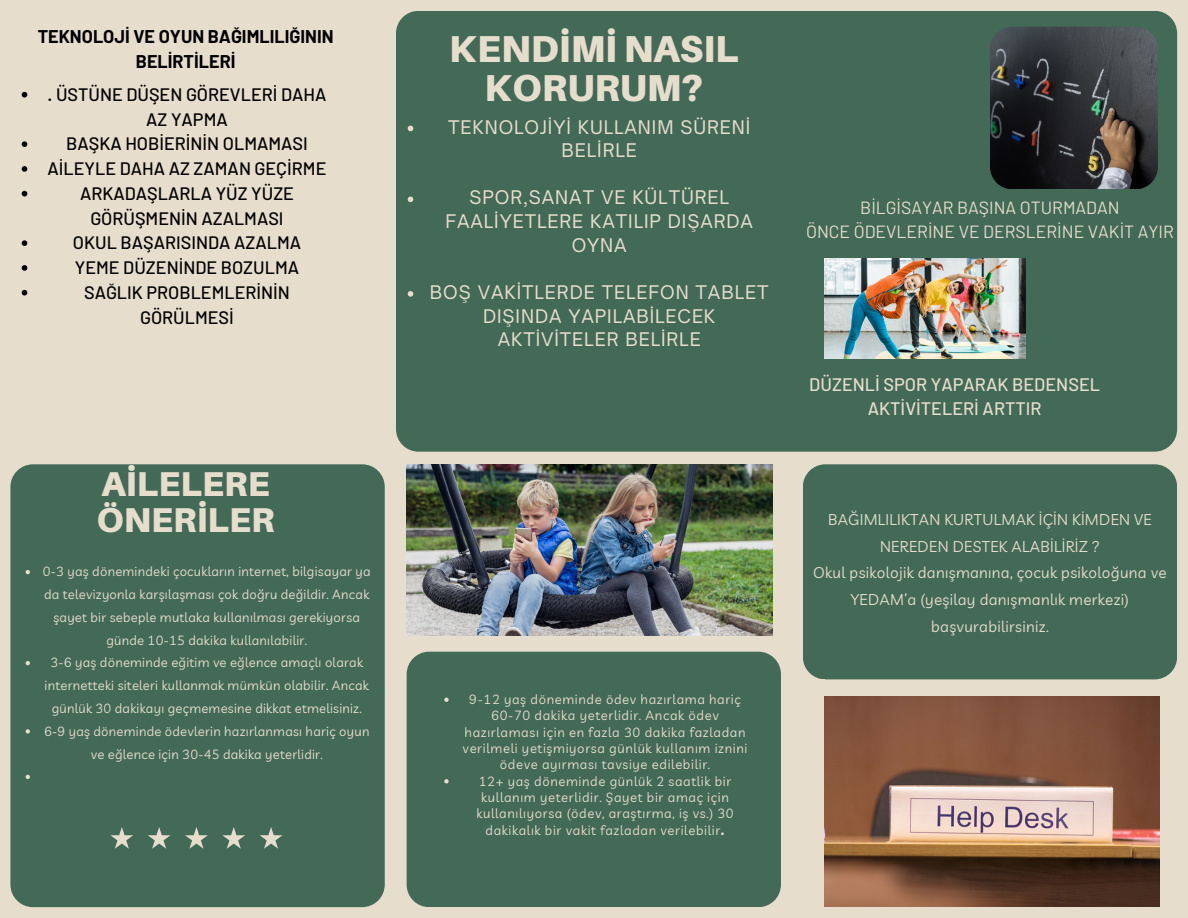
<style>
.page{position:relative;width:1188px;height:918px;background:#e6ddcc}
.page>*{position:absolute;margin:0;border:0;box-sizing:border-box;transform-origin:0 0}
.t1{font:900 37.5px/39.3px "Aileron";color:#e6ddcc;text-align:center}
.t2{font:900 34.5px/36px "Aileron";color:#e6ddcc}
.t3{font:500 18.15px/24.8px "Barlow";color:#e6ddcc;text-align:center}
.t4{font:500 18px/24.8px "Barlow";color:#000;text-align:center}
.t5{font:18px/23.7px "Open Sauce One";letter-spacing:.05em;color:#e6ddcc;text-align:center}
.t6{font:700 18px/24.8px "Barlow";color:#000;text-align:center}
.t7{font:17.55px/23.7px "Barlow";color:#e6ddcc;text-align:center}
.t8{font:15.3px/26.7px "Livvic";letter-spacing:.02em;color:#e6ddcc;text-align:center}
.t9{font:13.05px/22.8px "Livvic";letter-spacing:.02em;color:#e6ddcc;text-align:center}
.t10{font:13.05px/16.4px "Livvic";letter-spacing:.05em;color:#e6ddcc;text-align:center}
.s1{font-weight:700}
</style>
<div class="page">
<div style="left:396px;top:11px;width:781px;height:441px;background:#436957;border-radius:22px"></div>
<img style="left:990px;top:27px;width:168px;height:161px">
<div style="left:803px;top:464px;width:374px;height:215px;background:#436957;border-radius:22px"></div>
<div style="left:10px;top:464px;width:375px;height:443px;background:#436957;border-radius:22px"></div>
<svg style="left:110px;top:827px;width:23px;height:22px"></svg>
<svg style="left:148px;top:827px;width:23px;height:22px"></svg>
<svg style="left:185px;top:827px;width:23px;height:22px"></svg>
<svg style="left:222px;top:827px;width:23px;height:22px"></svg>
<svg style="left:260px;top:827px;width:23px;height:22px"></svg>
<div style="left:407px;top:652px;width:374px;height:255px;background:#436957;border-radius:22px"></div>
<img style="left:824px;top:258px;width:202px;height:100px">
<img style="left:407px;top:464px;width:365px;height:171px">
<img style="left:824px;top:696px;width:336px;height:211px">
<svg style="left:408px;top:126px;width:5px;height:5px"></svg>
<svg style="left:408px;top:197px;width:5px;height:5px"></svg>
<svg style="left:408px;top:291px;width:5px;height:6px"></svg>
<svg style="left:26px;top:570px;width:4px;height:4px"></svg>
<svg style="left:26px;top:661px;width:4px;height:4px"></svg>
<svg style="left:26px;top:729px;width:4px;height:5px"></svg>
<svg style="left:26px;top:775px;width:4px;height:4px"></svg>
<svg style="left:444px;top:698px;width:5px;height:4px"></svg>
<svg style="left:444px;top:779px;width:5px;height:4px"></svg>
<svg style="left:22px;top:92px;width:5px;height:5px"></svg>
<svg style="left:22px;top:141px;width:5px;height:6px"></svg>
<svg style="left:22px;top:166px;width:5px;height:6px"></svg>
<svg style="left:22px;top:191px;width:5px;height:5px"></svg>
<svg style="left:22px;top:240px;width:5px;height:6px"></svg>
<svg style="left:22px;top:265px;width:5px;height:6px"></svg>
<svg style="left:22px;top:290px;width:5px;height:5px"></svg>
<h3 class="t6" style="left:38px;top:23px;width:297px">TEKNOLOJİ VE OYUN BAĞIMLILIĞININ<br>BELİRTİLERİ</h3>
<h2 class="t4" style="left:48px;top:81px;width:280px">. ÜSTÜNE DÜŞEN GÖREVLERİ DAHA<br>AZ YAPMA</h2>
<p class="t4" style="left:66px;top:131px;width:243px">BAŞKA HOBİERİNİN OLMAMASI</p>
<p class="t4" style="left:48px;top:156px;width:280px">AİLEYLE DAHA AZ ZAMAN GEÇİRME</p>
<p class="t4" style="left:80px;top:180px;width:216px">ARKADAŞLARLA YÜZ YÜZE<br>GÖRÜŞMENİN AZALMASI</p>
<p class="t4" style="left:73px;top:230px;width:230px">OKUL BAŞARISINDA AZALMA</p>
<p class="t4" style="left:75px;top:255px;width:226px">YEME DÜZENİNDE BOZULMA</p>
<p class="t4" style="left:84px;top:279px;width:207px">SAĞLIK PROBLEMLERİNİN<br>GÖRÜLMESİ</p>
<h2 class="t2" style="left:97px;top:465px;width:180px">AİLELERE<br>ÖNERİLER</h2>
<p class="t9" style="left:43px;top:560px;width:329px">0-3 yaş dönemindeki çocukların internet, bilgisayar ya da televizyonla karşılaşması çok doğru değildir. Ancak şayet bir sebeple mutlaka kullanılması gerekiyorsa günde 10-15 dakika kullanılabilir.</p>
<h1 class="t9" style="left:45px;top:651px;width:326px">3-6 yaş döneminde eğitim ve eğlence amaçlı olarak internetteki siteleri kullanmak mümkün olabilir. Ancak günlük 30 dakikayı geçmemesine dikkat etmelisiniz.</h1>
<p class="t9" style="left:44px;top:719px;width:327px">6-9 yaş döneminde ödevlerin hazırlanması hariç oyun ve eğlence için 30-45 dakika yeterlidir.</p>
<p class="t1" style="left:449px;top:28px;width:291px">KENDİMİ NASIL<br>KORURUM?</p>
<p class="t5" style="left:448px;top:115px;width:304px">TEKNOLOJİYİ KULLANIM SÜRENİ<br>BELİRLE</p>
<p class="t5" style="left:445px;top:186px;width:309px">SPOR,SANAT VE KÜLTÜREL<br>FAALİYETLERE KATILIP DIŞARDA<br>OYNA</p>
<p class="t5" style="left:430px;top:280px;width:340px">BOŞ VAKİTLERDE TELEFON TABLET<br>DIŞINDA YAPILABİLECEK<br>AKTİVİTELER BELİRLE</p>
<p class="t10" style="left:463px;top:691px;width:285px">9-12 yaş döneminde ödev hazırlama hariç 60-70 dakika yeterlidir. Ancak ödev hazırlaması için en fazla 30 dakika fazladan verilmeli yetişmiyorsa günlük kullanım iznini ödeve ayırması tavsiye edilebilir.</p>
<p class="t10" style="left:476px;top:773px;width:259px">12+ yaş döneminde günlük 2 saatlik bir kullanım yeterlidir. Şayet bir amaç için kullanılıyorsa (ödev, araştırma, iş vs.) 30 dakikalık bir vakit fazladan verilebilir<span class="s1">.</span></p>
<h5 class="t7" style="left:806px;top:195px;width:369px">BİLGİSAYAR BAŞINA OTURMADAN<br>ÖNCE ÖDEVLERİNE VE DERSLERİNE VAKİT AYIR</h5>
<p class="t3" style="left:809px;top:371px;width:292px">DÜZENLİ SPOR YAPARAK BEDENSEL<br>AKTİVİTELERİ ARTTIR</p>
<p class="t8" style="left:813px;top:506px;width:355px">BAĞIMLILIKTAN KURTULMAK İÇİN KİMDEN VE NEREDEN DESTEK ALABİLİRİZ ?<br>Okul psikolojik danışmanına, çocuk psikoloğuna ve YEDAM’a (yeşilay danışmanlık merkezi) başvurabilirsiniz.</p>
</div>
